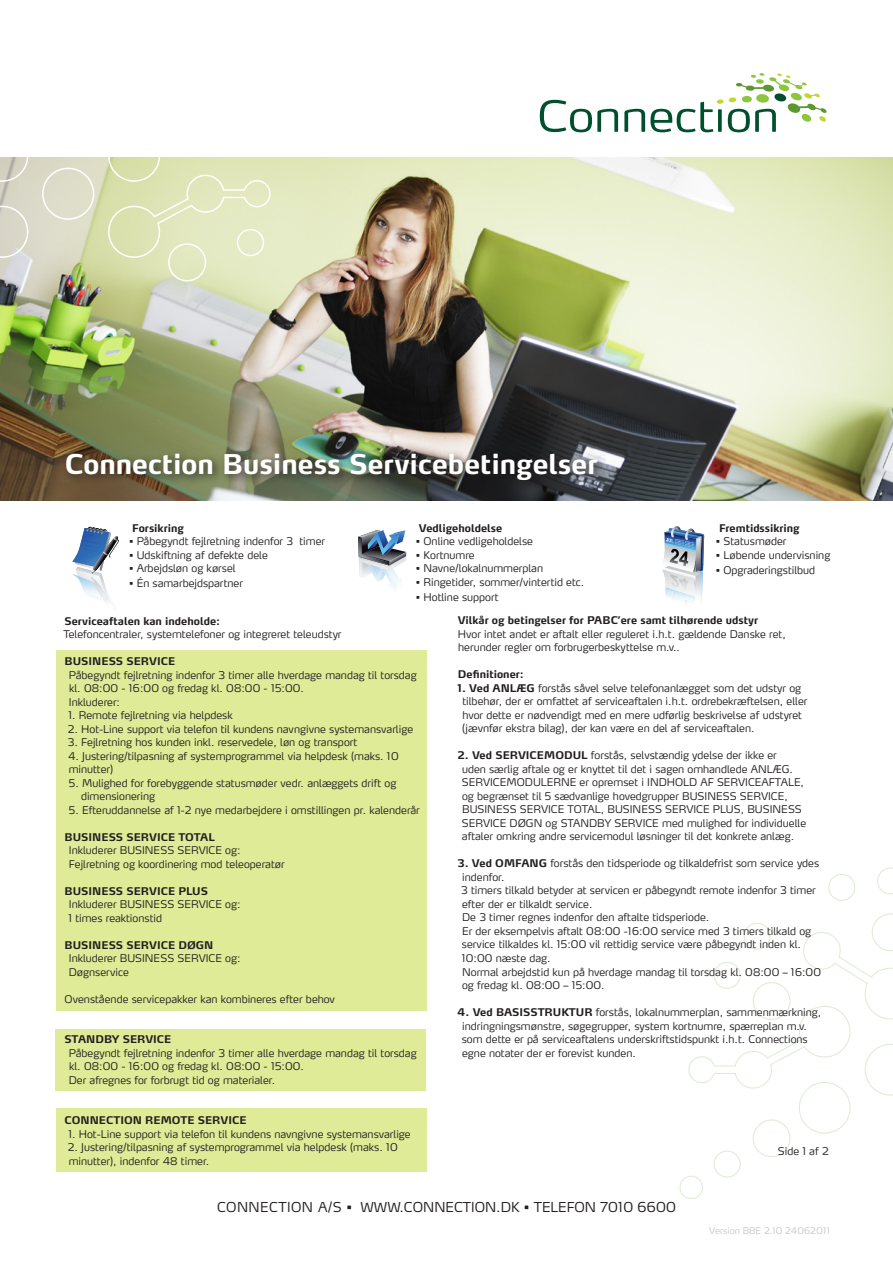
<style>
.page{position:relative;width:893px;height:1263px;background:#fff}
.page>*{position:absolute;margin:0;border:0;box-sizing:border-box;transform-origin:0 0}
.t1{font:700 27px "Max LF";color:#fff}
.t2{font:300 13.5px "Max LF";color:#231f20}
.Brødtekst{font:300 10.5px/13.5px "Max LF";color:#231f20}
.t3{font:700 10.5px "Max LF";color:#231f20}
.t4{font:300 9px "Max LF";color:#c8c8c8}
.s1{font-weight:700}
</style>
<div class="page">
<img style="left:0;top:157px;width:893px;height:344px">
<svg style="left:679px;top:867px;width:214px;height:332px"></svg>
<svg style="left:0;top:157px;width:271px;height:126px;background:#dde0be"></svg>
<div style="left:56px;top:650px;width:371px;height:360px;background:#e0eb97"></div>
<div style="left:56px;top:1029px;width:370px;height:61px;background:#e0eb97"></div>
<div style="left:56px;top:1108px;width:371px;height:64px;background:#e0eb97"></div>
<svg style="left:72px;top:527px;width:47px;height:82px"></svg>
<svg style="left:358px;top:530px;width:48px;height:59px"></svg>
<svg style="left:662px;top:526px;width:42px;height:77px"></svg>
<svg style="left:540px;top:100px;width:78px;height:32px"></svg>
<svg style="left:624px;top:73px;width:202px;height:59px"></svg>
<div style="left:61px;top:448px;width:546px;height:43px;background:#231f20;opacity:.75"></div>
<p class="t1" style="left:65px;top:447px;width:534px">Connection Business Servicebetingelser</p>
<p class="t3" style="left:132px;top:521px;width:53px">Forsikring</p>
<p class="Brødtekst" style="left:129px;top:534px;width:198px">• Påbegyndt fejlretning indenfor 3 timer</p>
<p class="Brødtekst" style="left:129px;top:548px;width:140px">• Udskiftning af defekte dele</p>
<p class="Brødtekst" style="left:129px;top:561px;width:108px">• Arbejdsløn og kørsel</p>
<p class="Brødtekst" style="left:129px;top:576px;width:115px">• Én samarbejdspartner</p>
<p class="t3" style="left:419px;top:521px;width:85px">Vedligeholdelse</p>
<p class="Brødtekst" style="left:416px;top:534px;width:119px">• Online vedligeholdelse</p>
<p class="Brødtekst" style="left:416px;top:548px;width:60px">• Kortnumre</p>
<p class="Brødtekst" style="left:416px;top:561px;width:129px">• Navne/lokalnummerplan</p>
<p class="Brødtekst" style="left:416px;top:575px;width:170px">• Ringetider, sommer/vintertid etc.</p>
<p class="Brødtekst" style="left:416px;top:590px;width:84px">• Hotline support</p>
<p class="t3" style="left:719px;top:521px;width:82px">Fremtidssikring</p>
<p class="Brødtekst" style="left:716px;top:534px;width:72px">• Statusmøder</p>
<p class="Brødtekst" style="left:716px;top:548px;width:116px">• Løbende undervisning</p>
<p class="Brødtekst" style="left:716px;top:563px;width:101px">• Opgraderingstilbud</p>
<p class="t3" style="left:65px;top:614px;width:157px">Serviceaftalen kan indeholde:</p>
<p class="Brødtekst" style="left:63px;top:628px;width:280px">Telefoncentraler, systemtelefoner og integreret teleudstyr</p>
<p class="Brødtekst" style="left:69px;top:655px;width:349px;text-indent:-4px"><span class="s1">BUSINESS SERVICE<br></span>Påbegyndt fejlretning indenfor 3 timer alle hverdage mandag til torsdag kl. 08:00 - 16:00 og fredag kl. 08:00 - 15:00.<br>Inkluderer:</p>
<p class="Brødtekst" style="left:69px;top:709px;width:166px">1. Remote fejlretning via helpdesk</p>
<p class="Brødtekst" style="left:68px;top:722px;width:347px">2. Hot-Line support via telefon til kundens navngivne systemansvarlige</p>
<p class="Brødtekst" style="left:68px;top:736px;width:291px">3. Fejlretning hos kunden inkl. reservedele, løn og transport</p>
<p class="Brødtekst" style="left:68px;top:749px;width:332px">4. Justering/tilpasning af systemprogrammel via helpdesk (maks. 10 minutter)</p>
<p class="Brødtekst" style="left:81px;top:776px;width:317px;text-indent:-12px">5. Mulighed for forebyggende statusmøder vedr. anlæggets drift og dimensionering</p>
<p class="Brødtekst" style="left:69px;top:803px;width:352px">5. Efteruddannelse af 1-2 nye medarbejdere i omstillingen pr. kalenderår</p>
<p class="Brødtekst" style="left:69px;top:830px;width:217px;text-indent:-4px"><span class="s1">BUSINESS SERVICE TOTAL<br></span>Inkluderer BUSINESS SERVICE og:<br>Fejlretning og koordinering mod teleoperatør</p>
<p class="Brødtekst" style="left:69px;top:884px;width:173px;text-indent:-4px"><span class="s1">BUSINESS SERVICE PLUS<br></span>Inkluderer BUSINESS SERVICE og:<br>1 times reaktionstid</p>
<p class="Brødtekst" style="left:69px;top:938px;width:173px;text-indent:-4px"><span class="s1">BUSINESS SERVICE DØGN<br></span>Inkluderer BUSINESS SERVICE og:<br>Døgnservice</p>
<p class="Brødtekst" style="left:65px;top:992px;width:272px">Ovenstående servicepakker kan kombineres efter behov</p>
<p class="Brødtekst" style="left:69px;top:1033px;width:349px;text-indent:-4px"><span class="s1">STANDBY SERVICE<br></span>Påbegyndt fejlretning indenfor 3 timer alle hverdage mandag til torsdag kl. 08:00 - 16:00 og fredag kl. 08:00 - 15:00.<br>Der afregnes for forbrugt tid og materialer.</p>
<p class="t3" style="left:65px;top:1114px;width:183px">CONNECTION REMOTE SERVICE</p>
<p class="Brødtekst" style="left:69px;top:1127px;width:344px">1. Hot-Line support via telefon til kundens navngivne systemansvarlige</p>
<p class="Brødtekst" style="left:68px;top:1141px;width:331px">2. Justering/tilpasning af systemprogrammel via helpdesk (maks. 10 minutter), indenfor 48 timer.</p>
<p class="t3" style="left:458px;top:614px;width:302px">Vilkår og betingelser for PABC’ere samt tilhørende udstyr</p>
<p class="Brødtekst" style="left:458px;top:627px;width:329px">Hvor intet andet er aftalt eller reguleret i.h.t. gældende Danske ret, herunder regler om forbrugerbeskyttelse m.v..</p>
<p class="t3" style="left:458px;top:668px;width:67px">Definitioner:</p>
<p class="Brødtekst" style="left:462px;top:681px;width:347px;text-indent:-4px"><span class="s1">1. Ved ANLÆG</span> forstås såvel selve telefonanlægget som det udstyr og tilbehør, der er omfattet af serviceaftalen i.h.t. ordrebekræftelsen, eller hvor dette er nødvendigt med en mere udførlig beskrivelse af udstyret (jævnfør ekstra bilag), der kan være en del af serviceaftalen.</p>
<p class="Brødtekst" style="left:462px;top:749px;width:346px;text-indent:-4px"><span class="s1">2. Ved SERVICEMODUL</span> forstås, selvstændig ydelse der ikke er<br>uden særlig aftale og er knyttet til det i sagen omhandlede ANLÆG.<br>SERVICEMODULERNE er opremset i INDHOLD AF SERVICEAFTALE, og begrænset til 5 sædvanlige hovedgrupper BUSINESS SERVICE, BUSINESS SERVICE TOTAL, BUSINESS SERVICE PLUS, BUSINESS SERVICE DØGN og STANDBY SERVICE med mulighed for individuelle aftaler omkring andre servicemodul løsninger til det konkrete anlæg.</p>
<p class="Brødtekst" style="left:461px;top:857px;width:361px;text-indent:-4px"><span class="s1">3. Ved OMFANG</span> forstås den tidsperiode og tilkaldefrist som service ydes indenfor.<br>3 timers tilkald betyder at servicen er påbegyndt remote indenfor 3 timer efter der er tilkaldt service.<br>De 3 timer regnes indenfor den aftalte tidsperiode.<br>Er der eksempelvis aftalt 08:00 -16:00 service med 3 timers tilkald og service tilkaldes kl. 15:00 vil rettidig service være påbegyndt inden kl.<br>10:00 næste dag.<br>Normal arbejdstid kun på hverdage mandag til torsdag kl. 08:00 – 16:00 og fredag kl. 08:00 – 15:00.</p>
<p class="Brødtekst" style="left:462px;top:1005px;width:361px;text-indent:-5px"><span class="s1">4. Ved BASISSTRUKTUR</span> forstås, lokalnummerplan, sammenmærkning, indringningsmønstre, søgegrupper, system kortnumre, spærreplan m.v. som dette er på serviceaftalens underskriftstidspunkt i.h.t. Connections egne notater der er forevist kunden.</p>
<p class="Brødtekst" style="left:778px;top:1144px;width:52px">Side 1 af 2</p>
<p class="t2" style="left:217px;top:1199px;width:460px">CONNECTION A/S • WWW.CONNECTION.DK • TELEFON 7010 6600</p>
<p class="t4" style="left:709px;top:1225px;width:122px">Version BBE 2.10 24062011</p>
</div>
